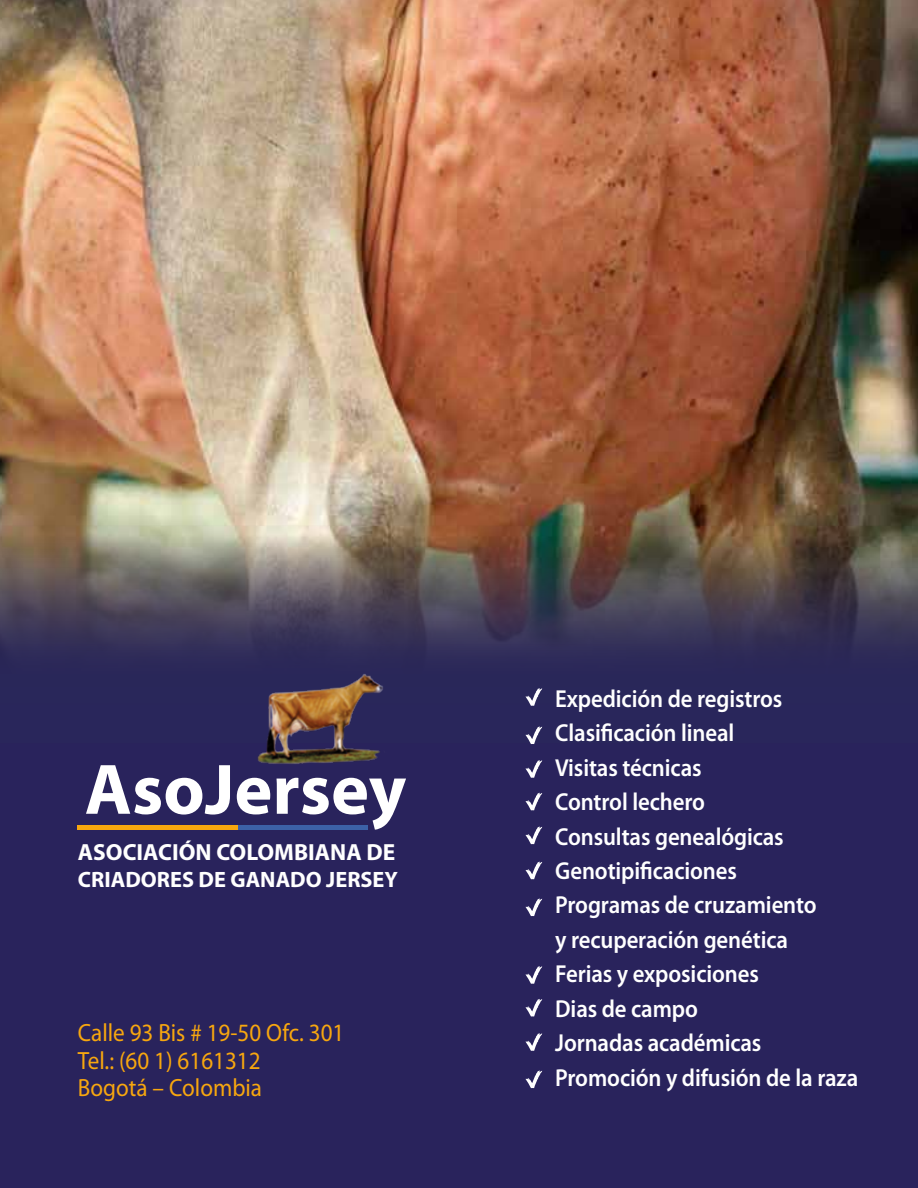
<style>
.page{position:relative;width:918px;height:1188px;background:#fff}
.page>*{position:absolute;margin:0;border:0;box-sizing:border-box;transform-origin:0 0}
.t1{font:700 72px "Myriad Pro";color:#fff}
.t2{font:25.05px/27.8px "Myriad Pro";color:#f7a70f;scale:.93 1}
.t3{font:600 24.6px/34.5px "Myriad Pro";letter-spacing:-.005em;color:#fff;scale:.93 1}
.t4{font:700 23.4px "Myriad Pro";color:#fff}
.t5{font:700 22.35px "Myriad Pro";color:#fff}
</style>
<div class="page">
<div style="left:0;top:651px;width:918px;height:537px;background:#29235c"></div>
<img style="left:0;top:0;width:918px;height:525px">
<img style="left:0;top:525px;width:918px;height:202px">
<div style="left:78px;top:825px;width:160px;height:5px;background:#f7a70f"></div>
<div style="left:238px;top:825px;width:129px;height:5px;background:#3c61a7"></div>
<img style="left:252px;top:670px;width:135px;height:94px">
<svg style="left:525px;top:688px;width:17px;height:18px"></svg>
<svg style="left:525px;top:726px;width:17px;height:18px"></svg>
<svg style="left:525px;top:760px;width:17px;height:18px"></svg>
<svg style="left:525px;top:792px;width:17px;height:18px"></svg>
<svg style="left:525px;top:826px;width:17px;height:18px"></svg>
<svg style="left:525px;top:861px;width:17px;height:18px"></svg>
<svg style="left:525px;top:898px;width:17px;height:18px"></svg>
<svg style="left:525px;top:966px;width:17px;height:18px"></svg>
<svg style="left:525px;top:999px;width:17px;height:17px"></svg>
<svg style="left:525px;top:1033px;width:17px;height:18px"></svg>
<svg style="left:525px;top:1070px;width:17px;height:18px"></svg>
<h1 class="t1" style="left:85px;top:749px;width:323px">AsoJersey</h1>
<p class="t4" style="left:78px;top:839px;width:319px">ASOCIACIÓN COLOMBIANA DE</p>
<p class="t5" style="left:78px;top:867px;width:322px">CRIADORES DE GANADO JERSEY</p>
<p class="t2" style="left:78px;top:1019px;width:288px">Calle 93 Bis # 19-50 Ofc. 301<br>Tel.: (60 1) 6161312<br>Bogotá – Colombia</p>
<p class="t3" style="left:555px;top:682px;width:327px">Expedición de registros<br>Clasificación lineal<br>Visitas técnicas<br>Control lechero<br>Consultas genealógicas<br>Genotipificaciones<br>Programas de cruzamiento<br>y recuperación genética<br>Ferias y exposiciones<br>Dias de campo<br>Jornadas académicas<br>Promoción y difusión de la raza</p>
</div>
